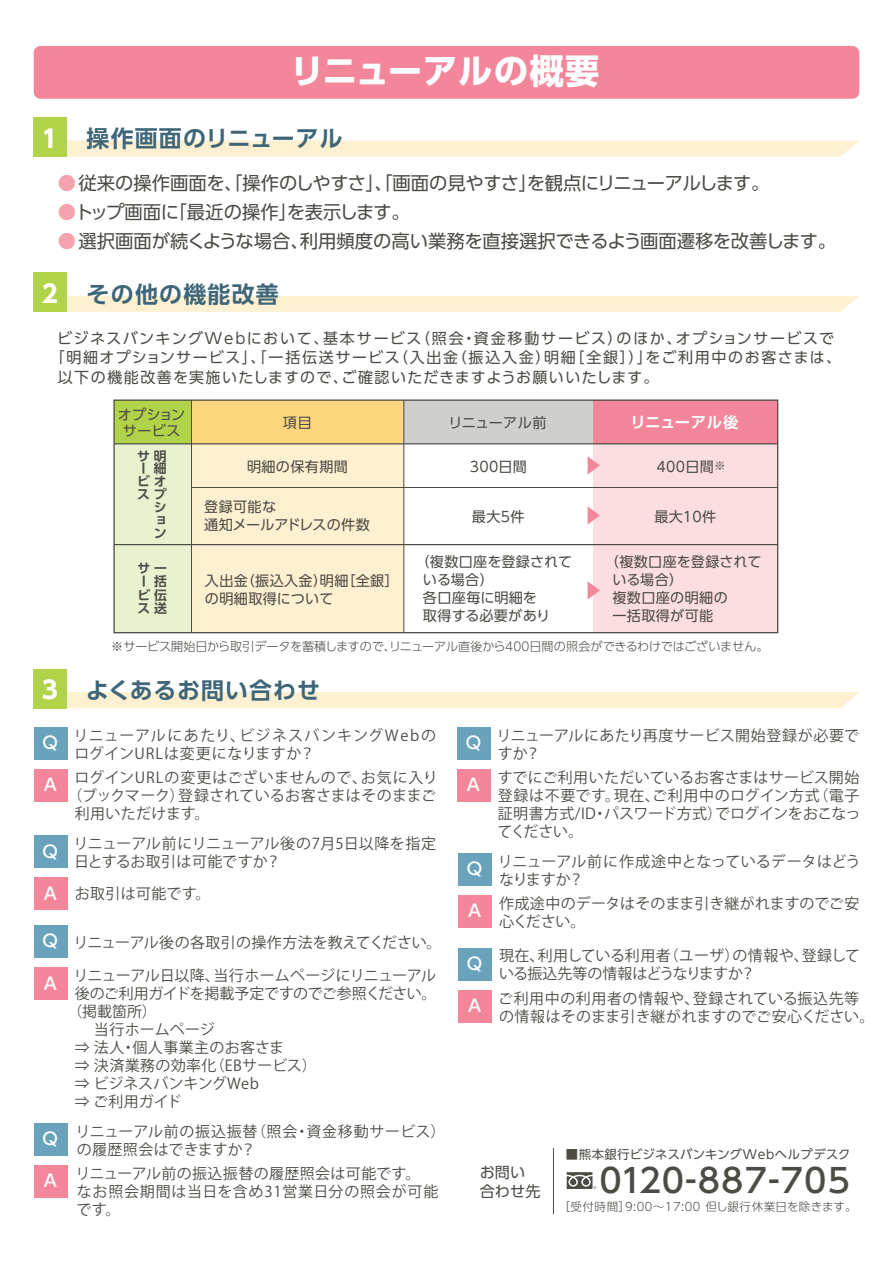
<style>
.page{position:relative;width:893px;height:1263px;background:#fff}
.page>*{position:absolute;margin:0;border:0;box-sizing:border-box;transform-origin:0 0}
.t1{font:700 34.5px "UD Shin Go Pr 6";letter-spacing:.02em;color:#fff}
.t2{font:500 32.85px "UD Shin Go Pro";letter-spacing:.035em;color:#4c4b46}
.t3{font:700 22.95px "UD Shin Go Pro De";letter-spacing:.05em;color:#3e6678}
.t4{font:19.95px "UD Shin Go Pr 6";color:#f3869a}
.t5{font:18.3px "UD Shin Go Pro";letter-spacing:-.02em;color:#4c4b46}
.t6{font:18.3px "UD Shin Go Pro";color:#4c4b46}
.t7{font:500 16.95px "UD Shin Go Pro";color:#fff}
.t8{font:700 15.45px "UD Shin Go Pr 6 De";color:#fff}
.t9{font:15.15px/19.5px "UD Shin Go Pro";letter-spacing:.005em;color:#4c4b46}
.t10{font:15px/18px "Koz Go Pr 6 N";letter-spacing:.015em;color:#4c4b46}
.t11{font:15px "UD Shin Go Pro";letter-spacing:.1em;color:#4c4b46}
.t12{font:15px/32.5px "Koz Go Pr 6 N";letter-spacing:-.015em;color:#4c4b46}
.t13{font:15px/18px "Koz Go Pr 6 N";letter-spacing:.06em;color:#4c4b46}
.t14{font:15px/18px "Koz Go Pr 6 N";letter-spacing:-.005em;color:#4c4b46}
.t15{font:15px "Koz Go Pr 6 N";letter-spacing:-.03em;color:#4c4b46}
.t16{font:15px "Koz Go Pr 6 N";letter-spacing:.05em;color:#4c4b46}
.t17{font:14.1px/18px "UD Shin Go Pr 6";letter-spacing:.025em;color:#4c4b46}
.t18{font:14.1px "UD Shin Go Pr 6";letter-spacing:-.01em;color:#4c4b46}
.t19{font:700 12.9px/12.9px "UD Shin Go Pr 6 De";color:#4c4b46}
.t20{font:12.3px "UD Shin Go Pro";letter-spacing:.035em;color:#4c4b46}
.t21{font:300 12.15px "UD Shin Go Pro";letter-spacing:-.015em;color:#4c4b46}
.t22{font:300 11.55px "UD Shin Go Pro";letter-spacing:.05em;color:#4c4b46}
.s1{font-family:"UD Shin Go Pro";font-size:24.3px;color:#fff}
.s2{color:#f6a2af}
</style>
<div class="page">
<div style="left:191px;top:400px;width:213px;height:44px;background:#fed77d"></div>
<div style="left:404px;top:400px;width:189px;height:44px;background:#cfcfce"></div>
<div style="left:191px;top:444px;width:213px;height:189px;background:#fef0d0"></div>
<div style="left:34px;top:46px;width:825px;height:53px;background:#f3869a;border-radius:7px"></div>
<svg style="left:567px;top:1172px;width:29px;height:17px"></svg>
<hr style="left:553px;top:1148px;width:1px;height:66px;background:#4c4b46">
<svg style="left:67px;top:140px;width:792px;height:16px"></svg>
<div style="left:34px;top:117px;width:33px;height:39px;background:#b1d349"></div>
<div style="left:67px;top:296px;width:792px;height:16px;background:#fef0d0"></div>
<div style="left:34px;top:273px;width:33px;height:39px;background:#b1d349"></div>
<div style="left:67px;top:692px;width:792px;height:16px;background:#fef0d0"></div>
<div style="left:34px;top:669px;width:33px;height:39px;background:#b1d349"></div>
<div style="left:34px;top:1123px;width:33px;height:32px;background:#69a2bb"></div>
<div style="left:34px;top:1165px;width:33px;height:33px;background:#f3869a"></div>
<div style="left:34px;top:835px;width:33px;height:33px;background:#69a2bb"></div>
<div style="left:34px;top:878px;width:33px;height:32px;background:#f3869a"></div>
<div style="left:34px;top:925px;width:33px;height:33px;background:#69a2bb"></div>
<div style="left:34px;top:968px;width:33px;height:32px;background:#f3869a"></div>
<div style="left:458px;top:948px;width:34px;height:32px;background:#69a2bb"></div>
<div style="left:458px;top:990px;width:34px;height:33px;background:#f3869a"></div>
<div style="left:458px;top:853px;width:34px;height:32px;background:#69a2bb"></div>
<div style="left:458px;top:895px;width:34px;height:33px;background:#f3869a"></div>
<div style="left:457px;top:727px;width:34px;height:32px;background:#69a2bb"></div>
<div style="left:457px;top:769px;width:34px;height:33px;background:#f3869a"></div>
<div style="left:34px;top:727px;width:33px;height:32px;background:#69a2bb"></div>
<div style="left:34px;top:769px;width:33px;height:33px;background:#f3869a"></div>
<div style="left:114px;top:400px;width:78px;height:44px;background:#b1d349"></div>
<div style="left:593px;top:400px;width:185px;height:233px;background:#fcdee1"></div>
<div style="left:593px;top:400px;width:185px;height:44px;background:#f3869a"></div>
<div style="left:114px;top:444px;width:78px;height:189px;background:#e8f1d0"></div>
<div style="left:113px;top:399px;width:665px;height:234px;border:1px solid #4c4b46"></div>
<hr style="left:191px;top:400px;width:1px;height:233px;background:#4c4b46">
<hr style="left:114px;top:443px;width:664px;height:1px;background:#4c4b46">
<hr style="left:191px;top:487px;width:587px;height:1px;background:#4c4b46">
<hr style="left:114px;top:544px;width:664px;height:1px;background:#4c4b46">
<hr style="left:403px;top:400px;width:1px;height:233px;background:#4c4b46">
<h1 class="t1" style="left:290px;top:43px;width:311px">リニューアルの概要</h1>
<h3 class="t3" style="left:42px;top:119px;width:302px"><span class="s1">1</span> 操作画面のリニューアル</h3>
<p class="t5" style="left:58px;top:169px;width:713px"><span class="s2">●</span>従来の操作画面を、「操作のしやすさ」、「画面の見やすさ」を観点にリニューアルします。</p>
<p class="t5" style="left:58px;top:197px;width:354px"><span class="s2">●</span>トップ画面に「最近の操作」を表示します。</p>
<p class="t6" style="left:58px;top:226px;width:780px"><span class="s2">●</span>選択画面が続くような場合、利用頻度の高い業務を直接選択できるよう画面遷移を改善します。</p>
<h3 class="t3" style="left:42px;top:275px;width:238px"><span class="s1">2</span> その他の機能改善</h3>
<p class="t11" style="left:57px;top:326px;width:779px">ビジネスバンキングWebにおいて、基本サービス（照会・資金移動サービス）のほか、オプションサービスで</p>
<p class="t11" style="left:50px;top:345px;width:793px">「明細オプションサービス」、「一括伝送サービス（入出金（振込入金）明細［全銀］）」をご利用中のお客さまは、</p>
<p class="t11" style="left:58px;top:365px;width:602px">以下の機能改善を実施いたしますので、ご確認いただきますようお願いいたします。</p>
<p class="t17" style="left:118px;top:405px;width:69px;line-height:16.6px;text-align:center">オプションサービス</p>
<p class="t8" style="left:630px;top:410px;width:109px">リニューアル後</p>
<p class="t17" style="left:657px;top:457px;width:71px">400日間<sup>※</sup></p>
<p class="t17" style="left:654px;top:507px;width:63px">最大１0件</p>
<p class="t17" style="left:612px;top:552px;width:151px;text-indent:-8px">（複数口座を登録されている場合）<br>複数口座の明細の<br>一括取得が可能</p>
<p class="t21" style="left:111px;top:636px;width:659px">※サービス開始日から取引データを蓄積しますので、リニューアル直後から400日間の照会ができるわけではございません。</p>
<p class="t17" style="left:283px;top:413px;width:30px">項目</p>
<p class="t18" style="left:448px;top:411px;width:100px">リニューアル前</p>
<p class="t19" style="left:137px;top:449px;width:31px">サ明ー<br>ビオスプ</p>
<h3 class="t4" style="left:583px;top:450px;width:21px">▶</h3>
<h3 class="t4" style="left:583px;top:499px;width:21px">▶</h3>
<p class="t17" style="left:247px;top:457px;width:102px">明細の保有期間</p>
<p class="t17" style="left:470px;top:457px;width:59px">300日間</p>
<p class="t17" style="left:204px;top:497px;width:167px">登録可能な<br>通知メールアドレスの件数</p>
<p class="t17" style="left:472px;top:507px;width:54px">最大5件</p>
<p class="t19" style="left:154px;top:462px;width:14px">細</p>
<p class="t19" style="left:154px;top:500px;width:14px;text-align:justify">ション</p>
<p class="t17" style="left:423px;top:552px;width:151px;text-indent:-8px">（複数口座を登録されている場合）<br>各口座毎に明細を<br>取得する必要があり</p>
<p class="t19" style="left:137px;top:561px;width:31px;line-height:13.5px">サ一ー<br>ビ伝ス送</p>
<p class="t17" style="left:205px;top:571px;width:195px">入出金（振込入金）明細［全銀］の明細取得について</p>
<p class="t19" style="left:154px;top:574px;width:14px">括</p>
<h3 class="t4" style="left:583px;top:574px;width:21px">▶</h3>
<h3 class="t3" style="left:38px;top:671px;width:284px"><span class="s1">３</span> よくあるお問い合わせ</h3>
<p class="t7" style="left:43px;top:729px;width:17px">Q</p>
<p class="t7" style="left:44px;top:771px;width:15px">A</p>
<p class="t7" style="left:43px;top:837px;width:17px">Q</p>
<p class="t7" style="left:44px;top:880px;width:15px">A</p>
<p class="t7" style="left:43px;top:927px;width:17px">Q</p>
<p class="t7" style="left:44px;top:969px;width:15px">A</p>
<p class="t7" style="left:43px;top:1125px;width:17px">Q</p>
<p class="t7" style="left:44px;top:1167px;width:15px">A</p>
<p class="t13" style="left:73px;top:727px;width:364px">リニューアルにあたり、ビジネスバンキングWebのログインURLは変更になりますか？</p>
<p class="t16" style="left:74px;top:769px;width:365px">ログインURLの変更はございませんので、お気に入り</p>
<p class="t10" style="left:68px;top:786px;width:370px">（ブックマーク）登録されているお客さまはそのままご</p>
<p class="t10" style="left:75px;top:804px;width:136px">利用いただけます。</p>
<p class="t10" style="left:73px;top:835px;width:364px">リニューアル前にリニューアル後の7月5日以降を指定日とするお取引は可能ですか？</p>
<p class="t10" style="left:75px;top:885px;width:137px">お取引は可能です。</p>
<p class="t12" style="left:73px;top:927px;width:370px">リニューアル後の各取引の操作方法を教えてください。リニューアル日以降、当行ホームページにリニューアル</p>
<p class="t15" style="left:75px;top:985px;width:363px">後のご利用ガイドを掲載予定ですのでご参照ください。</p>
<p class="t10" style="left:68px;top:1003px;width:91px">（掲載箇所）</p>
<p class="t10" style="left:75px;top:1021px;width:142px">　 当行ホームページ</p>
<p class="t10" style="left:75px;top:1039px;width:211px">⇒ 法人・個人事業主のお客さま</p>
<p class="t10" style="left:75px;top:1057px;width:243px">⇒ 決済業務の効率化（EBサービス）</p>
<p class="t10" style="left:75px;top:1075px;width:186px">⇒ ビジネスバンキングWeb</p>
<p class="t10" style="left:75px;top:1093px;width:108px">⇒ ご利用ガイド</p>
<p class="t10" style="left:75px;top:1123px;width:372px">リニューアル前の振込振替（照会・資金移動サービス）の履歴照会はできますか？</p>
<p class="t10" style="left:75px;top:1164px;width:364px">リニューアル前の振込振替の履歴照会は可能です。なお照会期間は当日を含め31営業日分の照会が可能です。</p>
<p class="t7" style="left:466px;top:729px;width:17px">Q</p>
<p class="t7" style="left:467px;top:771px;width:15px">A</p>
<p class="t7" style="left:467px;top:855px;width:17px">Q</p>
<p class="t7" style="left:468px;top:897px;width:15px">A</p>
<p class="t7" style="left:467px;top:950px;width:17px">Q</p>
<p class="t7" style="left:468px;top:992px;width:15px">A</p>
<p class="t10" style="left:496px;top:727px;width:364px">リニューアルにあたり再度サービス開始登録が必要ですか？</p>
<p class="t10" style="left:497px;top:768px;width:364px;text-align:justify">すでにご利用いただいているお客さまはサービス開始登録は不要です。現在、ご利用中のログイン方式（電子証明書方式/ID・パスワード方式）でログインをおこなってください。</p>
<p class="t10" style="left:498px;top:853px;width:364px">リニューアル前に作成途中となっているデータはどうなりますか？</p>
<p class="t14" style="left:499px;top:894px;width:362px">作成途中のデータはそのまま引き継がれますのでご安心ください。</p>
<p class="t10" style="left:499px;top:947px;width:362px">現在、利用している利用者（ユーザ）の情報や、登録している振込先等の情報はどうなりますか？</p>
<p class="t10" style="left:498px;top:989px;width:378px">ご利用中の利用者の情報や、登録されている振込先等の情報はそのまま引き継がれますのでご安心ください。</p>
<p class="t20" style="left:566px;top:1144px;width:286px">■熊本銀行ビジネスバンキングWebヘルプデスク</p>
<p class="t9" style="left:480px;top:1162px;width:62px">お問い合わせ先</p>
<h2 class="t2" style="left:600px;top:1154px;width:252px">0120-887-705</h2>
<p class="t22" style="left:558px;top:1197px;width:300px">［受付時間］9:00～17:00 但し銀行休業日を除きます。</p>
</div>
